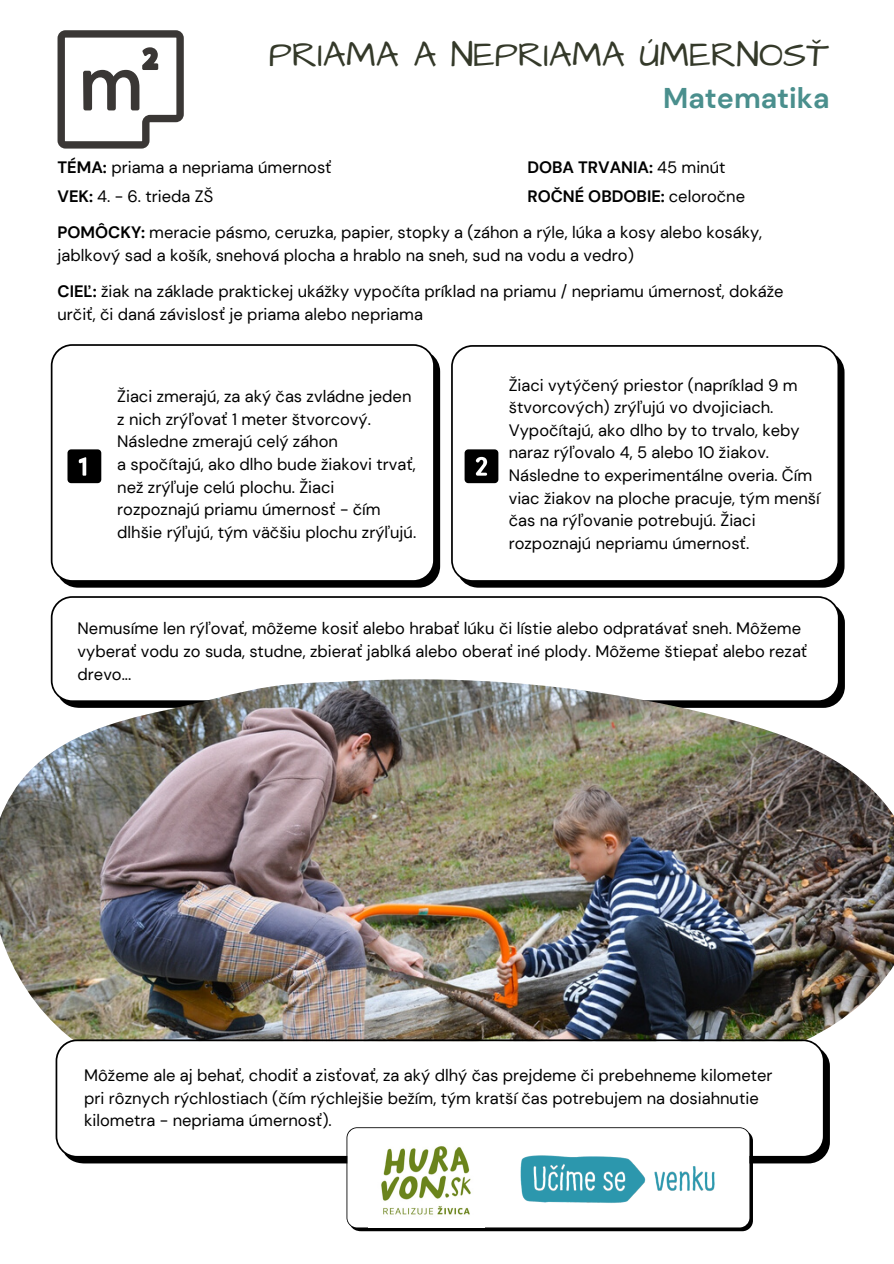
<style>
.page{position:relative;width:894px;height:1264px;background:#fff}
.page>*{position:absolute;margin:0;border:0;box-sizing:border-box;transform-origin:0 0}
.t1{font:36px "Architects Daughter";color:#343929}
.t2{font:700 28.5px "DM Sans";color:#4a8f8d}
.t3{font:16.5px/22.5px "DM Sans";color:#000}
.t4{font:700 16.5px/29.2px "DM Sans";color:#000}
.s1{font-weight:700}
.s2{font-weight:400}
</style>
<div class="page">
<svg style="left:51px;top:344px;width:389px;height:243px"></svg>
<svg style="left:51px;top:596px;width:793px;height:77px"></svg>
<img style="left:0;top:673px;width:893px;height:441px">
<svg style="left:56px;top:1039px;width:773px;height:124px"></svg>
<svg style="left:346px;top:1127px;width:406px;height:104px"></svg>
<img style="left:368px;top:1131px;width:116px;height:96px">
<img style="left:508px;top:1145px;width:218px;height:68px">
<svg style="left:451px;top:345px;width:393px;height:242px"></svg>
<svg style="left:67px;top:449px;width:34px;height:34px"></svg>
<svg style="left:464px;top:449px;width:34px;height:34px"></svg>
<svg style="left:57px;top:30px;width:127px;height:119px"></svg>
<h1 class="t1" style="left:269px;top:31px;width:561px">PRIAMA A NEPRIAMA ÚMERNOSŤ</h1>
<h2 class="t2" style="left:663px;top:80px;width:168px">Matematika</h2>
<p class="t3" style="left:57px;top:152px;width:275px;line-height:29.2px"><span class="s1">TÉMA:</span> priama a nepriama úmernosť<br><span class="s1">VEK:</span> 4. - 6. trieda ZŠ</p>
<p class="t4" style="left:527px;top:152px;width:219px">DOBA TRVANIA: <span class="s2">45 minút<br></span>ROČNÉ OBDOBIE: <span class="s2">celoročne</span></p>
<p class="t3" style="left:57px;top:221px;width:706px"><span class="s1">POMÔCKY:</span> meracie pásmo, ceruzka, papier, stopky a (záhon a rýle, lúka a kosy alebo kosáky, jablkový sad a košík, snehová plocha a hrablo na sneh, sud na vodu a vedro)</p>
<p class="t3" style="left:57px;top:280px;width:727px"><span class="s1">CIEĽ:</span> žiak na základe praktickej ukážky vypočíta príklad na priamu / nepriamu úmernosť, dokáže určiť, či daná závislosť je priama alebo nepriama</p>
<p class="t3" style="left:117px;top:385px;width:300px">Žiaci zmerajú, za aký čas zvládne jeden z nich zrýľovať 1 meter štvorcový.<br>Následne zmerajú celý záhon<br>a spočítajú, ako dlho bude žiakovi trvať, než zrýľuje celú plochu. Žiaci rozpoznajú priamu úmernosť - čím dlhšie rýľujú, tým väčšiu plochu zrýľujú.</p>
<p class="t3" style="left:508px;top:374px;width:312px">Žiaci vytýčený priestor (napríklad 9 m štvorcových) zrýľujú vo dvojiciach.<br>Vypočítajú, ako dlho by to trvalo, keby naraz rýľovalo 4, 5 alebo 10 žiakov.<br>Následne to experimentálne overia. Čím viac žiakov na ploche pracuje, tým menší čas na rýľovanie potrebujú. Žiaci rozpoznajú nepriamu úmernosť.</p>
<p class="t3" style="left:78px;top:617px;width:731px">Nemusíme len rýľovať, môžeme kosiť alebo hrabať lúku či lístie alebo odpratávať sneh. Môžeme vyberať vodu zo suda, studne, zbierať jablká alebo oberať iné plody. Môžeme štiepať alebo rezať drevo...</p>
<p class="t3" style="left:84px;top:1064px;width:689px">Môžeme ale aj behať, chodiť a zisťovať, za aký dlhý čas prejdeme či prebehneme kilometer pri rôznych rýchlostiach (čím rýchlejšie bežím, tým kratší čas potrebujem na dosiahnutie kilometra - nepriama úmernosť).</p>
</div>
